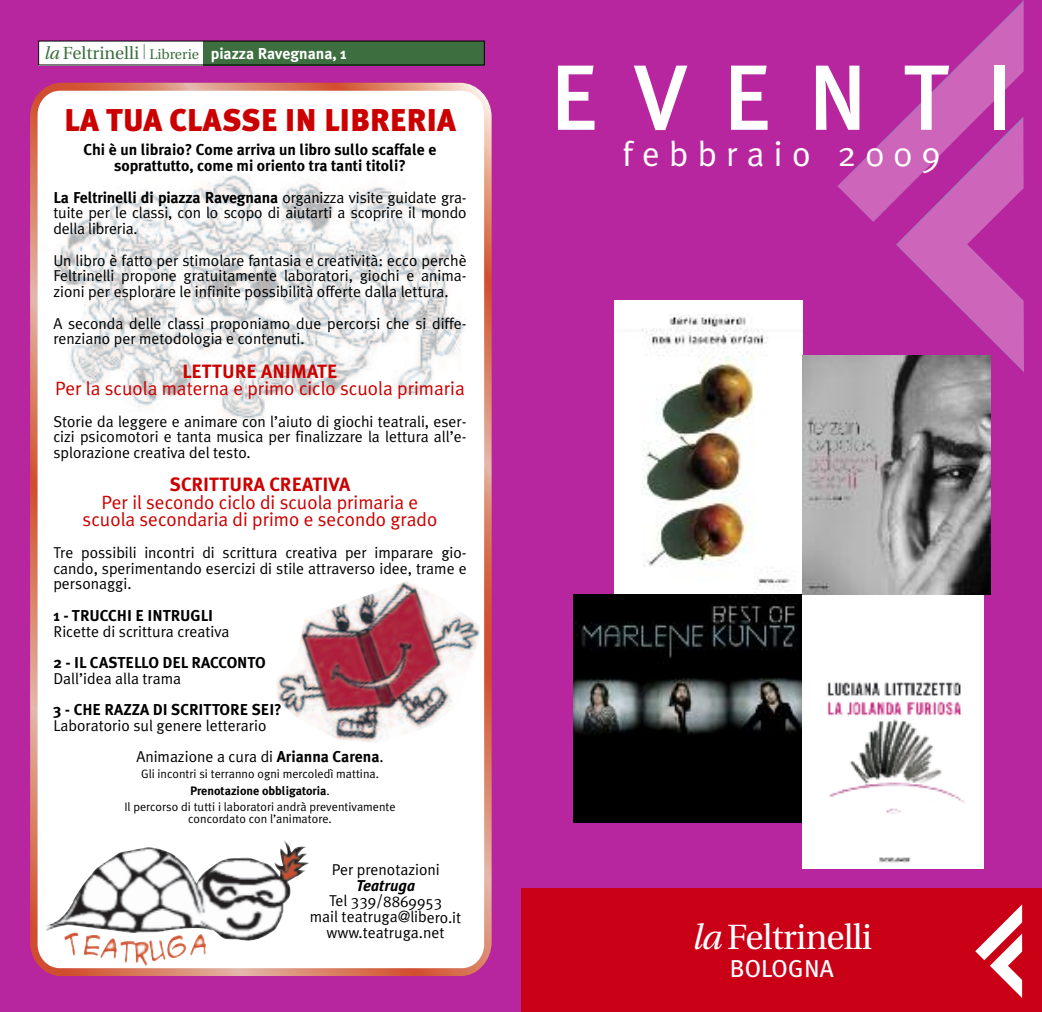
<style>
.page{position:relative;width:1042px;height:1012px;background:#b7269e}
.page>*{position:absolute;margin:0;border:0;box-sizing:border-box;transform-origin:0 0}
.t1{font:500 92.75px "Meta Plus";letter-spacing:.38em;color:#fff}
.t2{font:35px "Utopia";letter-spacing:-.02em;color:#fff}
.t3{font:35px "Meta Plus Normal";letter-spacing:.265em;color:#fff}
.t4{font:900 31.5px "Meta Plus";color:#cb0000}
.t5{font:24.5px "Meta Plus";letter-spacing:.005em;color:#fff}
.t6{font:19.25px/17.5px "Meta Plus Normal";color:#cb0000;text-align:center}
.t7{font:700 19.25px "Meta Plus";color:#cb0000}
.t8{font:15.75px/15.8px "Meta Plus Normal";color:#000;text-align:justify}
.t9{font:700 15.75px/15.8px "Meta Plus";color:#000;text-align:center}
.t10{font:700 15.75px "Meta Plus";color:#fff}
.t11{font:italic 700 15.75px "Meta Plus";letter-spacing:-.005em;color:#000}
.t12{font:12.25px/12.2px "Meta Plus Normal";color:#000;text-align:center}
.t13{font:700 12.25px "Meta Plus";color:#000}
.s1{font-family:"Utopia";font-weight:400;font-style:italic;font-size:17.5px;color:#3d6e40}
.s2{font-family:"Utopia";font-weight:400;font-size:17.5px;color:#3d6e40}
.s3{font-family:"Utopia";font-weight:400;font-size:21px;color:#3d6e40}
.s4{font-family:"Utopia";font-weight:400;font-size:14px;color:#3d6e40}
.s5{font-family:"Meta Plus Normal";font-weight:400}
.s6{font-family:"Meta Plus";font-weight:700}
.s7{font-style:italic}
</style>
<div class="page">
<img style="left:896px;top:117px;width:128px;height:255px">
<div style="left:521px;top:888px;width:521px;height:124px;background:#ca0016"></div>
<svg style="left:975px;top:904px;width:47px;height:94px"></svg>
<img style="left:614px;top:300px;width:189px;height:295px">
<img style="left:574px;top:595px;width:228px;height:228px">
<img style="left:803px;top:594px;width:180px;height:275px">
<svg style="left:30px;top:83px;width:461px;height:893px;background:#db8369"></svg>
<div style="left:38px;top:91px;width:446px;height:877px;background:#fff;border-radius:23px"></div>
<img style="left:53px;top:175px;width:412px;height:245px">
<img style="left:46px;top:840px;width:263px;height:116px">
<div style="left:38px;top:41px;width:447px;height:24px;background:#fff"></div>
<div style="left:203px;top:41px;width:282px;height:24px;background:#3d6e40"></div>
<div style="left:38px;top:41px;width:447px;height:24px;border:1px solid #000"></div>
<img style="left:276px;top:581px;width:204px;height:162px">
<img style="left:802px;top:355px;width:189px;height:239px">
<p class="t10" style="left:44px;top:45px;width:304px"><span class="s1">la</span> <span class="s2">Feltrinelli</span> <span class="s3">|</span> <span class="s4">Librerie</span> piazza Ravegnana, 1</p>
<h3 class="t4" style="left:64px;top:102px;width:393px">LA TUA CLASSE IN LIBRERIA</h3>
<p class="t9" style="left:84px;top:142px;width:354px">Chi è un libraio? Come arriva un libro sullo scaffale e soprattutto, come mi oriento tra tanti titoli?</p>
<p class="t9" style="left:53px;top:189px;width:415px">La Feltrinelli di piazza Ravegnana <span class="s5">organizza visite guidate gra-</span></p>
<p class="t8" style="left:53px;top:205px;width:415px">tuite per le classi, con lo scopo di aiutarti a scoprire il mondo della libreria.</p>
<p class="t8" style="left:53px;top:252px;width:415px">Un libro è fatto per stimolare fantasia e creatività: ecco perchè Feltrinelli propone gratuitamente laboratori, giochi e anima&shy;zioni per esplorare le infinite possibilità offerte dalla lettura.</p>
<p class="t8" style="left:53px;top:315px;width:415px">A seconda delle classi proponiamo due percorsi che si diffe&shy;renziano per metodologia e contenuti.</p>
<p class="t7" style="left:183px;top:360px;width:156px">LETTURE ANIMATE</p>
<p class="t6" style="left:55px;top:380px;width:411px">Per la scuola materna e primo ciclo scuola primaria</p>
<p class="t8" style="left:53px;top:413px;width:415px">Storie da leggere e animare con l’aiuto di giochi teatrali, eser&shy;cizi psicomotori e tanta musica per finalizzare la lettura all’e&shy;splorazione creativa del testo.</p>
<p class="t7" style="left:170px;top:474px;width:182px">SCRITTURA CREATIVA</p>
<p class="t6" style="left:83px;top:494px;width:356px">Per il secondo ciclo di scuola primaria e scuola secondaria di primo e secondo grado</p>
<p class="t8" style="left:53px;top:545px;width:415px">Tre possibili incontri di scrittura creativa per imparare gio&shy;cando, sperimentando esercizi di stile attraverso idee, trame e personaggi.</p>
<p class="t9" style="left:53px;top:608px;width:161px">1 - TRUCCHI E INTRUGLI</p>
<p class="t8" style="left:53px;top:623px;width:178px">Ricette di scrittura creativa</p>
<p class="t9" style="left:53px;top:655px;width:214px">2 - IL CASTELLO DEL RACCONTO</p>
<p class="t8" style="left:53px;top:671px;width:129px">Dall’idea alla trama</p>
<p class="t9" style="left:53px;top:702px;width:230px">3 - CHE RAZZA DI SCRITTORE SEI?</p>
<p class="t8" style="left:53px;top:718px;width:215px">Laboratorio sul genere letterario</p>
<p class="t8" style="left:136px;top:749px;width:249px">Animazione a cura di <span class="s6">Arianna Carena</span>.</p>
<p class="t12" style="left:141px;top:768px;width:239px">Gli incontri si terranno ogni mercoledì mattina.</p>
<p class="t13" style="left:190px;top:784px;width:141px">Prenotazione obbligatoria<span class="s5">.</span></p>
<p class="t12" style="left:124px;top:801px;width:273px">Il percorso di tutti i laboratori andrà preventivamente concordato con l’animatore.</p>
<p class="t8" style="left:332px;top:862px;width:110px">Per prenotazioni</p>
<p class="t11" style="left:356px;top:876px;width:60px">Teatruga</p>
<p class="t8" style="left:310px;top:893px;width:153px;text-align:center">Tel 339/8869953<br>mail teatruga@libero.it www.teatruga.net</p>
<h1 class="t1" style="left:550px;top:44px;width:465px">EVENTI</h1>
<h2 class="t3" style="left:622px;top:134px;width:319px">febbraio 2009</h2>
<h2 class="t2" style="left:691px;top:923px;width:182px"><span class="s7">la</span> Feltrinelli</h2>
<h3 class="t5" style="left:730px;top:955px;width:105px">BOLOGNA</h3>
</div>
